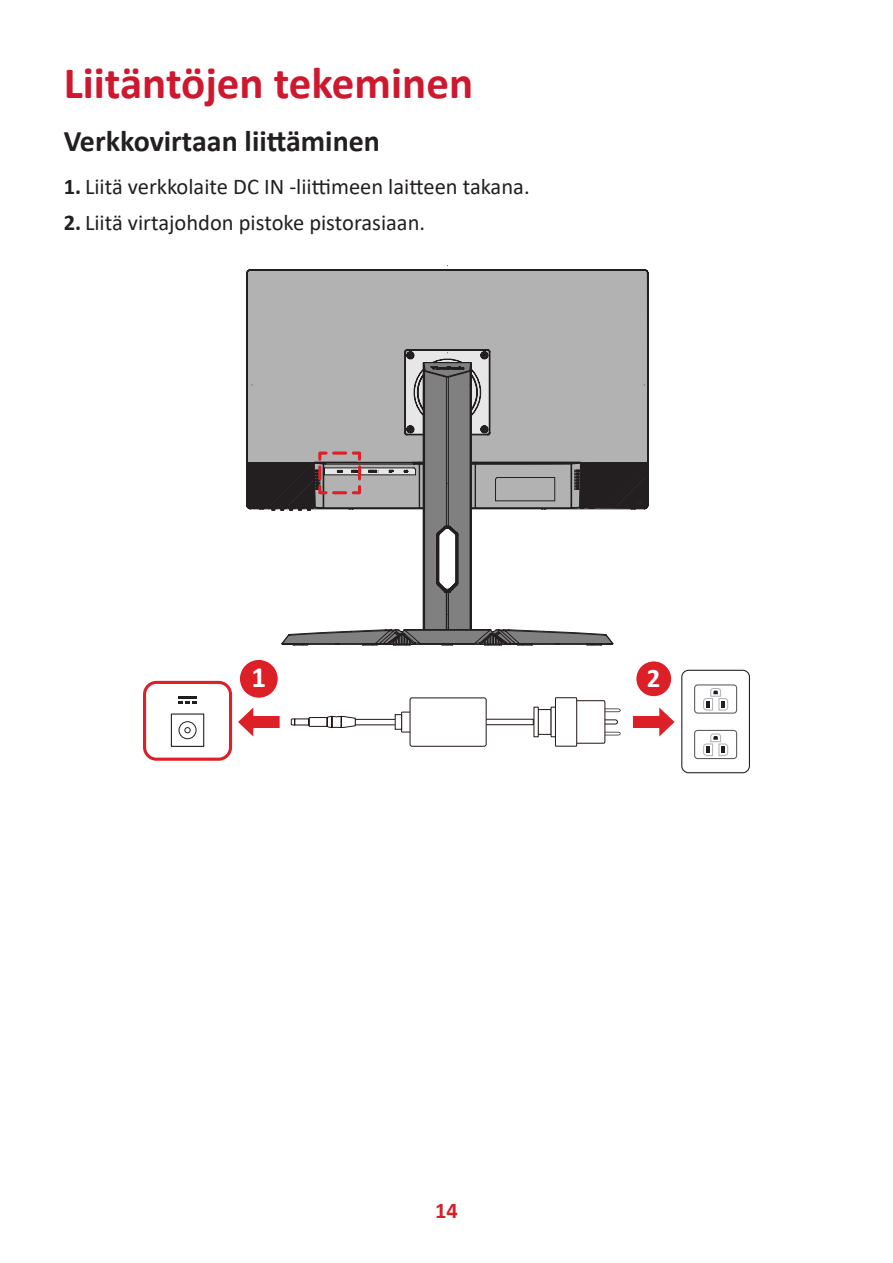
<style>
.page{position:relative;width:893px;height:1263px;background:#fff}
.page>*{position:absolute;margin:0;border:0;box-sizing:border-box;transform-origin:0 0}
.t1{font:700 45px "Calibri";color:#ce182f}
.t2{font:700 30px "Calibri";color:#231f20}
.t3{font:700 28.95px "Calibri";color:#fff}
.t4{font:700 26.85px "Calibri";color:#fff}
.t5{font:22.5px "Calibri";color:#231f20}
.t6{font:700 22.5px "Calibri";color:#d1232a}
.s1{font-weight:700}
</style>
<div class="page">
<svg style="left:487px;top:697px;width:134px;height:50px"></svg>
<div style="left:401px;top:712px;width:35px;height:20px;border:1px solid #211613"></div>
<div style="left:410px;top:698px;width:76px;height:48px;background:#fff;border-radius:2px"></div>
<div style="left:410px;top:697px;width:77px;height:50px;border:1px solid #211613;border-radius:2px"></div>
<svg style="left:290px;top:714px;width:113px;height:16px"></svg>
<svg style="left:633px;top:707px;width:42px;height:30px"></svg>
<div style="left:636px;top:661px;width:36px;height:36px;background:#dd1f28;border-radius:50%"></div>
<div style="left:635px;top:660px;width:37px;height:37px;border:1px solid #fff;border-radius:50%"></div>
<div style="left:681px;top:670px;width:69px;height:103px;border:1px solid #231f20;border-radius:7px"></div>
<div style="left:694px;top:684px;width:43px;height:30px;border:1px solid #5c5c5f;border-radius:3px"></div>
<svg style="left:703px;top:688px;width:26px;height:23px"></svg>
<div style="left:694px;top:730px;width:43px;height:29px;border:1px solid #5c5c5f;border-radius:3px"></div>
<svg style="left:703px;top:733px;width:26px;height:23px"></svg>
<div style="left:143px;top:681px;width:89px;height:80px;border:3px solid #dd1f28;border-radius:12px"></div>
<svg style="left:238px;top:707px;width:42px;height:30px"></svg>
<div style="left:239px;top:659px;width:39px;height:39px;background:#dd1f28;border-radius:50%"></div>
<div style="left:239px;top:659px;width:40px;height:40px;border:1px solid #fff;border-radius:50%"></div>
<svg style="left:179px;top:697px;width:18px;height:6px"></svg>
<svg style="left:178px;top:721px;width:19px;height:18px"></svg>
<div style="left:171px;top:713px;width:33px;height:34px;border:1px solid #211e1e"></div>
<svg style="left:282px;top:615px;width:331px;height:31px"></svg>
<svg style="left:246px;top:265px;width:398px;height:350px"></svg>
<svg style="left:246px;top:353px;width:402px;height:239px"></svg>
<h1 class="t1" style="left:64px;top:51px;width:411px">Liitäntöjen tekeminen</h1>
<h2 class="t2" style="left:64px;top:120px;width:318px">Verkkovirtaan liittäminen</h2>
<p class="t5" style="left:64px;top:171px;width:467px"><span class="s1">1.</span> Liitä verkkolaite DC IN -liittimeen laitteen takana.</p>
<p class="t5" style="left:64px;top:207px;width:363px"><span class="s1">2.</span> Liitä virtajohdon pistoke pistorasiaan.</p>
<p class="t3" style="left:251px;top:657px;width:16px">1</p>
<p class="t4" style="left:647px;top:659px;width:15px">2</p>
<p class="t6" style="left:435px;top:1194px;width:24px">14</p>
</div>
